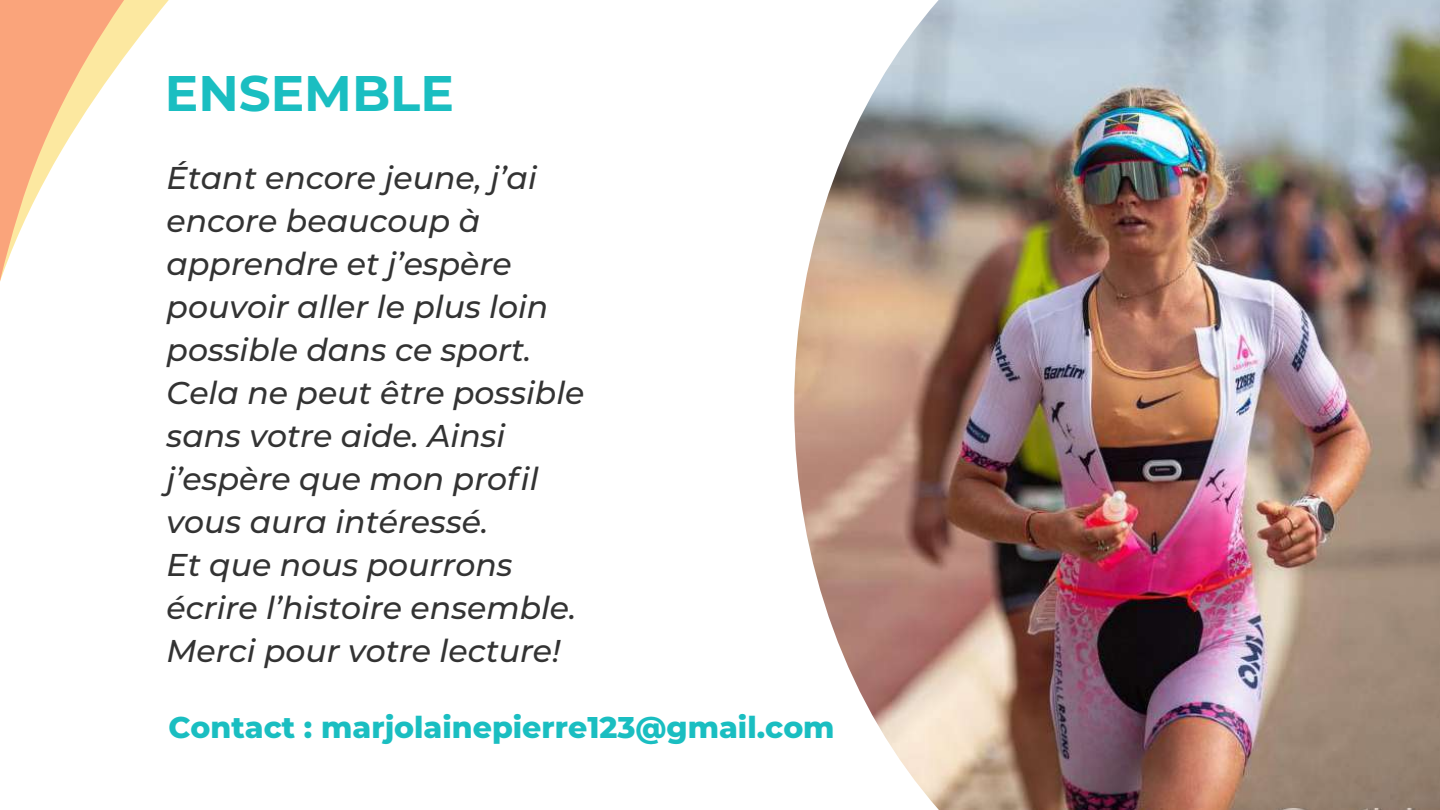
<style>
.page{position:relative;width:1440px;height:810px;background:#fff}
.page>*{position:absolute;margin:0;border:0;box-sizing:border-box;transform-origin:0 0}
.t1{font:100 50px "Montserrat";color:#1abec1}
.t2{font:italic 500 31.6px/43px "Montserrat";color:#333}
.t3{font:800 30px "Montserrat";color:#1abec1}
</style>
<div class="page">
<svg style="left:0;top:0;width:169px;height:282px"></svg>
<img style="left:794px;top:0;width:646px;height:810px">
<h1 class="t1" style="left:165px;top:60px;width:291px">ENSEMBLE</h1>
<p class="t2" style="left:167px;top:155px;width:419px">Étant encore jeune, j’ai encore beaucoup à apprendre et j’espère pouvoir aller le plus loin possible dans ce sport.<br>Cela ne peut être possible sans votre aide. Ainsi j’espère que mon profil vous aura intéressé.<br>Et que nous pourrons écrire l’histoire ensemble.<br>Merci pour votre lecture!</p>
<p class="t3" style="left:168px;top:705px;width:668px">Contact : marjolainepierre123@gmail.com</p>
</div>
